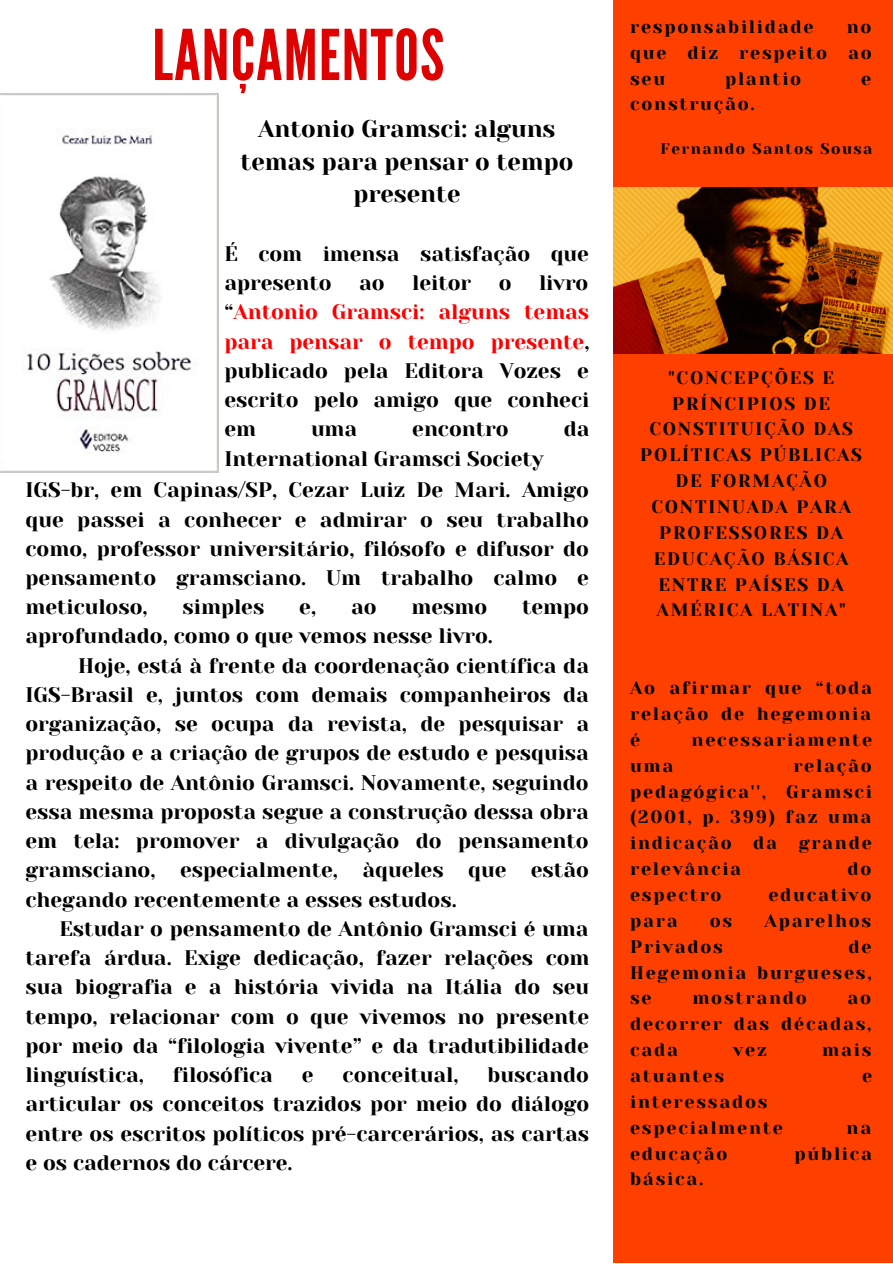
<style>
.page{position:relative;width:893px;height:1264px;background:#fff}
.page>*{position:absolute;margin:0;border:0;box-sizing:border-box;transform-origin:0 0}
.t1{font:69.75px "League Gothic";letter-spacing:.02em;color:#df0000}
.t2{font:24px/32.5px "Yeseva One";color:#000;text-align:center}
.t3{font:21px/29.2px "Yeseva One";color:#000;text-align:justify}
.t4{font:18px/25.8px "Yeseva One";letter-spacing:.1em;color:#000;text-align:justify}
.t5{font:15.3px "Yeseva One";letter-spacing:.1em;color:#000}
.s1{color:#fd0000}
</style>
<div class="page">
<div style="left:613px;top:0;width:279px;height:1262px;background:#fd4000"></div>
<img style="left:0;top:93px;width:218px;height:379px">
<img style="left:613px;top:188px;width:279px;height:165px">
<h1 class="t1" style="left:152px;top:15px;width:293px">LANÇAMENTOS</h1>
<p class="t2" style="left:240px;top:113px;width:334px">Antonio Gramsci: alguns temas para pensar o tempo presente</p>
<p class="t3" style="left:224px;top:239px;width:366px">É com imensa satisfação que apresento</p>
<p class="t3" style="left:224px;top:268px;width:366px;text-indent:315px">livro “<span class="s1">Antonio Gramsci: alguns temas para pensar o tempo presente</span>, publicado pela Editora Vozes e escrito pelo amigo que conheci em</p>
<p class="t3" style="left:359px;top:268px;width:27px">ao</p>
<p class="t3" style="left:412px;top:268px;width:60px">leitor</p>
<p class="t3" style="left:498px;top:268px;width:14px">o</p>
<p class="t3" style="left:311px;top:414px;width:48px">uma</p>
<p class="t3" style="left:412px;top:414px;width:98px">encontro</p>
<p class="t3" style="left:563px;top:414px;width:27px">da</p>
<p class="t3" style="left:224px;top:444px;width:321px">International Gramsci Society</p>
<p class="t3" style="left:25px;top:475px;width:565px">IGS-br, em Capinas/SP, Cezar Luiz De Mari. Amigo que passei a conhecer e admirar o seu trabalho como, professor universitário, filósofo e difusor do pensamento gramsciano. Um trabalho calmo e meticuloso,</p>
<p class="t3" style="left:183px;top:592px;width:83px">simples</p>
<p class="t3" style="left:299px;top:592px;width:18px">e,</p>
<p class="t3" style="left:351px;top:592px;width:27px">ao</p>
<p class="t3" style="left:411px;top:592px;width:77px">mesmo</p>
<p class="t3" style="left:522px;top:592px;width:69px">tempo</p>
<p class="t3" style="left:25px;top:621px;width:469px">aprofundado, como o que vemos nesse livro.</p>
<p class="t3" style="left:78px;top:651px;width:512px">Hoje, está à frente da coordenação científica da</p>
<p class="t3" style="left:25px;top:680px;width:565px">IGS-Brasil e, juntos com demais companheiros da</p>
<p class="t3" style="left:25px;top:709px;width:565px">organização, se ocupa da revista, de pesquisar a</p>
<p class="t3" style="left:25px;top:738px;width:564px">produção e a criação de grupos de estudo e pesquisa</p>
<p class="t3" style="left:25px;top:768px;width:564px">a respeito de Antônio Gramsci. Novamente, seguindo</p>
<p class="t3" style="left:25px;top:797px;width:565px">essa mesma proposta segue a construção dessa obra</p>
<p class="t3" style="left:25px;top:826px;width:564px">em tela: promover a divulgação do pensamento</p>
<p class="t3" style="left:25px;top:855px;width:565px">gramsciano, especialmente, àqueles que estão</p>
<p class="t3" style="left:25px;top:884px;width:432px">chegando recentemente a esses estudos.</p>
<p class="t3" style="left:59px;top:914px;width:530px">Estudar o pensamento de Antônio Gramsci é uma</p>
<p class="t3" style="left:25px;top:943px;width:565px">tarefa árdua. Exige dedicação, fazer relações com</p>
<p class="t3" style="left:25px;top:972px;width:565px">sua biografia e a história vivida na Itália do seu</p>
<p class="t3" style="left:25px;top:1001px;width:565px">tempo, relacionar com o que vivemos no presente</p>
<p class="t3" style="left:25px;top:1031px;width:564px">por meio da “filologia vivente” e da tradutibilidade</p>
<p class="t3" style="left:25px;top:1060px;width:120px">linguística,</p>
<p class="t3" style="left:173px;top:1060px;width:101px">filosófica</p>
<p class="t3" style="left:302px;top:1060px;width:13px">e</p>
<p class="t3" style="left:342px;top:1060px;width:117px">conceitual,</p>
<p class="t3" style="left:25px;top:1060px;width:565px;text-indent:462px">buscando articular os conceitos trazidos por meio do diálogo entre os escritos políticos pré-carcerários, as cartas e os cadernos do cárcere.</p>
<p class="t4" style="left:630px;top:14px;width:185px">responsabilidade</p>
<p class="t4" style="left:630px;top:14px;width:243px;text-indent:217px">no que diz respeito ao seu</p>
<p class="t4" style="left:725px;top:65px;width:78px">plantio</p>
<p class="t4" style="left:861px;top:65px;width:12px">e</p>
<p class="t4" style="left:630px;top:91px;width:126px">construção.</p>
<p class="t5" style="left:660px;top:140px;width:213px">Fernando Santos Sousa</p>
<p class="t4" style="left:640px;top:364px;width:223px;text-align:center">"CONCEPÇÕES E<br>PRÍNCIPIOS DE<br>CONSTITUIÇÃO DAS<br>POLÍTICAS PÚBLICAS<br>DE FORMAÇÃO<br>CONTINUADA PARA<br>PROFESSORES DA<br>EDUCAÇÃO BÁSICA<br>ENTRE PAÍSES DA<br>AMÉRICA LATINA"</p>
<p class="t4" style="left:630px;top:675px;width:243px">Ao afirmar que “toda relação de hegemonia é</p>
<p class="t4" style="left:691px;top:726px;width:182px">necessariamente</p>
<p class="t4" style="left:630px;top:752px;width:243px;text-indent:163px">relação pedagógica'', Gramsci (2001, p. 399) faz uma indicação da grande relevância</p>
<p class="t4" style="left:630px;top:752px;width:45px">uma</p>
<p class="t4" style="left:847px;top:856px;width:25px">do</p>
<p class="t4" style="left:630px;top:882px;width:93px">espectro</p>
<p class="t4" style="left:768px;top:882px;width:104px">educativo</p>
<p class="t4" style="left:630px;top:907px;width:49px">para</p>
<p class="t4" style="left:709px;top:907px;width:24px">os</p>
<p class="t4" style="left:764px;top:907px;width:108px">Aparelhos</p>
<p class="t4" style="left:630px;top:933px;width:94px">Privados</p>
<p class="t4" style="left:630px;top:933px;width:243px;text-indent:218px">de Hegemonia burgueses, se</p>
<p class="t4" style="left:692px;top:985px;width:116px">mostrando</p>
<p class="t4" style="left:630px;top:985px;width:243px;text-indent:217px">ao decorrer das décadas, cada</p>
<p class="t4" style="left:733px;top:1037px;width:35px">vez</p>
<p class="t4" style="left:822px;top:1037px;width:51px">mais</p>
<p class="t4" style="left:630px;top:1063px;width:95px">atuantes</p>
<p class="t4" style="left:862px;top:1063px;width:12px">e</p>
<p class="t4" style="left:630px;top:1088px;width:154px">interessados especialmente</p>
<p class="t4" style="left:846px;top:1114px;width:26px">na</p>
<p class="t4" style="left:630px;top:1140px;width:99px">educação</p>
<p class="t4" style="left:794px;top:1140px;width:79px">pública</p>
<p class="t4" style="left:630px;top:1166px;width:75px">básica.</p>
</div>
